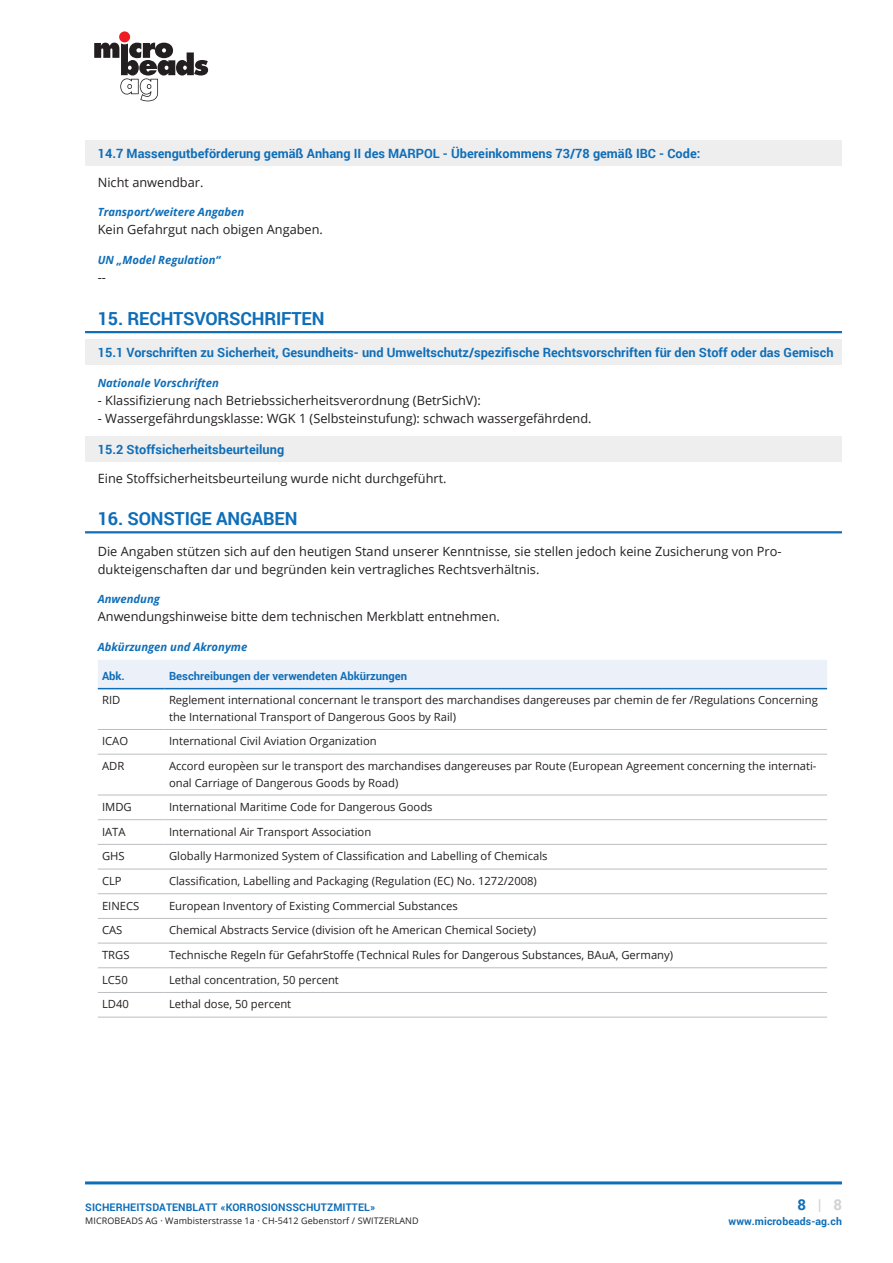
<style>
.page{position:relative;width:893px;height:1263px;background:#fff}
.page>*{position:absolute;margin:0;border:0;box-sizing:border-box;transform-origin:0 0}
.t1{font:700 18px "Roboto";letter-spacing:-.01em;color:#0f6eb8}
.t2{font:700 15px "Roboto";color:#d1d2d4}
.t3{font:12.75px/18px "Open Sans";color:#231f20}
.t4{font:700 12.75px "Roboto";color:#0f6eb8}
.t5{font:11.25px/16.5px "Open Sans";color:#231f20}
.t6{font:italic 700 11.25px "Open Sans";color:#0f6eb8}
.t7{font:700 11.25px "Roboto";color:#0f6eb8}
.t8{font:700 10.5px "Roboto";letter-spacing:.01em;color:#0f6eb8}
.t9{font:9px "Open Sans";letter-spacing:.01em;color:#231f20}
.s1{color:#0f6eb8}
</style>
<div class="page">
<hr style="left:85px;top:1181px;width:757px;height:3px;background:#0f6eb8">
<div style="left:85px;top:140px;width:757px;height:26px;background:#eeeeef"></div>
<hr style="left:85px;top:331px;width:757px;height:2px;background:#0f6eb8">
<div style="left:85px;top:340px;width:757px;height:25px;background:#eeeeef"></div>
<div style="left:85px;top:436px;width:757px;height:26px;background:#eeeeef"></div>
<hr style="left:85px;top:531px;width:757px;height:2px;background:#0f6eb8">
<div style="left:98px;top:660px;width:729px;height:28px;background:#ecf0f8"></div>
<hr style="left:98px;top:688px;width:67px;height:1px;background:#0f6eb8">
<hr style="left:165px;top:688px;width:662px;height:1px;background:#0f6eb8">
<hr style="left:98px;top:729px;width:67px;height:1px;background:#bcbdc0">
<hr style="left:165px;top:729px;width:662px;height:1px;background:#bcbdc0">
<hr style="left:165px;top:754px;width:662px;height:1px;background:#bcbdc0">
<hr style="left:165px;top:795px;width:662px;height:1px;background:#bcbdc0">
<hr style="left:165px;top:819px;width:662px;height:1px;background:#bcbdc0">
<hr style="left:165px;top:844px;width:662px;height:1px;background:#bcbdc0">
<hr style="left:165px;top:869px;width:662px;height:1px;background:#bcbdc0">
<hr style="left:165px;top:893px;width:662px;height:1px;background:#bcbdc0">
<hr style="left:165px;top:918px;width:662px;height:1px;background:#bcbdc0">
<hr style="left:165px;top:943px;width:662px;height:1px;background:#bcbdc0">
<hr style="left:165px;top:967px;width:662px;height:1px;background:#bcbdc0">
<hr style="left:165px;top:992px;width:662px;height:1px;background:#bcbdc0">
<hr style="left:165px;top:1017px;width:662px;height:1px;background:#bcbdc0">
<hr style="left:98px;top:754px;width:67px;height:1px;background:#bcbdc0">
<hr style="left:98px;top:795px;width:67px;height:1px;background:#bcbdc0">
<hr style="left:98px;top:819px;width:67px;height:1px;background:#bcbdc0">
<hr style="left:98px;top:844px;width:67px;height:1px;background:#bcbdc0">
<hr style="left:98px;top:869px;width:67px;height:1px;background:#bcbdc0">
<hr style="left:98px;top:893px;width:67px;height:1px;background:#bcbdc0">
<hr style="left:98px;top:918px;width:67px;height:1px;background:#bcbdc0">
<hr style="left:98px;top:943px;width:67px;height:1px;background:#bcbdc0">
<hr style="left:98px;top:967px;width:67px;height:1px;background:#bcbdc0">
<hr style="left:98px;top:992px;width:67px;height:1px;background:#bcbdc0">
<hr style="left:98px;top:1017px;width:67px;height:1px;background:#bcbdc0">
<svg style="left:94px;top:43px;width:114px;height:58px"></svg>
<div style="left:119px;top:31px;width:11px;height:11px;background:#ee1d23;border-radius:50%"></div>
<p class="t4" style="left:98px;top:144px;width:604px">14.7 Massengutbeförderung gemäß Anhang II des MARPOL - Übereinkommens 73/78 gemäß IBC - Code:</p>
<p class="t3" style="left:98px;top:173px;width:107px">Nicht anwendbar.</p>
<p class="t6" style="left:98px;top:204px;width:148px">Transport/weitere Angaben</p>
<p class="t3" style="left:98px;top:220px;width:227px">Kein Gefahrgut nach obigen Angaben.</p>
<p class="t6" style="left:98px;top:252px;width:124px">UN „Model Regulation“</p>
<p class="t3" style="left:98px;top:268px;width:10px">--</p>
<h1 class="t1" style="left:98px;top:305px;width:228px">15. RECHTSVORSCHRIFTEN</h1>
<p class="t4" style="left:98px;top:344px;width:737px">15.1 Vorschriften zu Sicherheit, Gesundheits- und Umweltschutz/spezifische Rechtsvorschriften für den Stoff oder das Gemisch</p>
<p class="t6" style="left:98px;top:375px;width:123px">Nationale Vorschriften</p>
<p class="t3" style="left:98px;top:391px;width:384px">- Klassifizierung nach Betriebssicherheitsverordnung (BetrSichV):</p>
<p class="t3" style="left:98px;top:409px;width:495px">- Wassergefährdungsklasse: WGK 1 (Selbsteinstufung): schwach wassergefährdend.</p>
<p class="t4" style="left:98px;top:440px;width:188px">15.2 Stoffsicherheitsbeurteilung</p>
<p class="t3" style="left:98px;top:469px;width:350px">Eine Stoffsicherheitsbeurteilung wurde nicht durchgeführt.</p>
<h1 class="t1" style="left:98px;top:506px;width:201px">16. SONSTIGE ANGABEN</h1>
<p class="t3" style="left:98px;top:542px;width:685px">Die Angaben stützen sich auf den heutigen Stand unserer Kenntnisse, sie stellen jedoch keine Zusicherung von Pro&shy;dukteigenschaften dar und begründen kein vertragliches Rechtsverhältnis.</p>
<p class="t6" style="left:98px;top:591px;width:64px">Anwendung</p>
<p class="t3" style="left:98px;top:607px;width:404px">Anwendungshinweise bitte dem technischen Merkblatt entnehmen.</p>
<p class="t6" style="left:98px;top:639px;width:151px">Abkürzungen und Akronyme</p>
<p class="t7" style="left:102px;top:668px;width:24px">Abk.</p>
<p class="t7" style="left:169px;top:668px;width:240px">Beschreibungen der verwendeten Abkürzungen</p>
<p class="t5" style="left:102px;top:692px;width:20px">RID</p>
<p class="t5" style="left:169px;top:692px;width:650px">Reglement international concernant le transport des marchandises dangereuses par chemin de fer /Regulations Concerning the International Transport of Dangerous Goos by Rail)</p>
<p class="t5" style="left:102px;top:733px;width:28px">ICAO</p>
<p class="t5" style="left:169px;top:733px;width:209px">International Civil Aviation Organization</p>
<p class="t5" style="left:102px;top:757px;width:24px">ADR</p>
<p class="t5" style="left:169px;top:757px;width:649px">Accord europèen sur le transport des marchandises dangereuses par Route (European Agreement concerning the internati&shy;onal Carriage of Dangerous Goods by Road)</p>
<p class="t5" style="left:102px;top:798px;width:31px">IMDG</p>
<p class="t5" style="left:169px;top:798px;width:265px">International Maritime Code for Dangerous Goods</p>
<p class="t5" style="left:102px;top:823px;width:25px">IATA</p>
<p class="t5" style="left:169px;top:823px;width:204px">International Air Transport Association</p>
<p class="t5" style="left:102px;top:847px;width:24px">GHS</p>
<p class="t5" style="left:169px;top:847px;width:380px">Globally Harmonized System of Classification and Labelling of Chemicals</p>
<p class="t5" style="left:102px;top:872px;width:21px">CLP</p>
<p class="t5" style="left:169px;top:872px;width:369px">Classification, Labelling and Packaging (Regulation (EC) No. 1272/2008)</p>
<p class="t5" style="left:102px;top:897px;width:39px">EINECS</p>
<p class="t5" style="left:169px;top:897px;width:290px">European Inventory of Existing Commercial Substances</p>
<p class="t5" style="left:102px;top:922px;width:22px">CAS</p>
<p class="t5" style="left:169px;top:922px;width:369px">Chemical Abstracts Service (division oft he American Chemical Society)</p>
<p class="t5" style="left:102px;top:946px;width:29px">TRGS</p>
<p class="t5" style="left:169px;top:946px;width:506px">Technische Regeln für GefahrStoffe (Technical Rules for Dangerous Substances, BAuA, Germany)</p>
<p class="t5" style="left:102px;top:971px;width:27px">LC50</p>
<p class="t5" style="left:169px;top:971px;width:171px">Lethal concentration, 50 percent</p>
<p class="t5" style="left:102px;top:996px;width:28px">LD40</p>
<p class="t5" style="left:169px;top:996px;width:124px">Lethal dose, 50 percent</p>
<p class="t8" style="left:85px;top:1200px;width:291px">SICHERHEITSDATENBLATT «KORROSIONSSCHUTZMITTEL»</p>
<p class="t9" style="left:85px;top:1215px;width:335px">MICROBEADS AG · Wambisterstrasse 1a · CH-5412 Gebenstorf / SWITZERLAND</p>
<h2 class="t2" style="left:797px;top:1194px;width:46px"><span class="s1">8</span> | 8</h2>
<p class="t8" style="left:729px;top:1214px;width:115px">www.microbeads-ag.ch</p>
</div>
